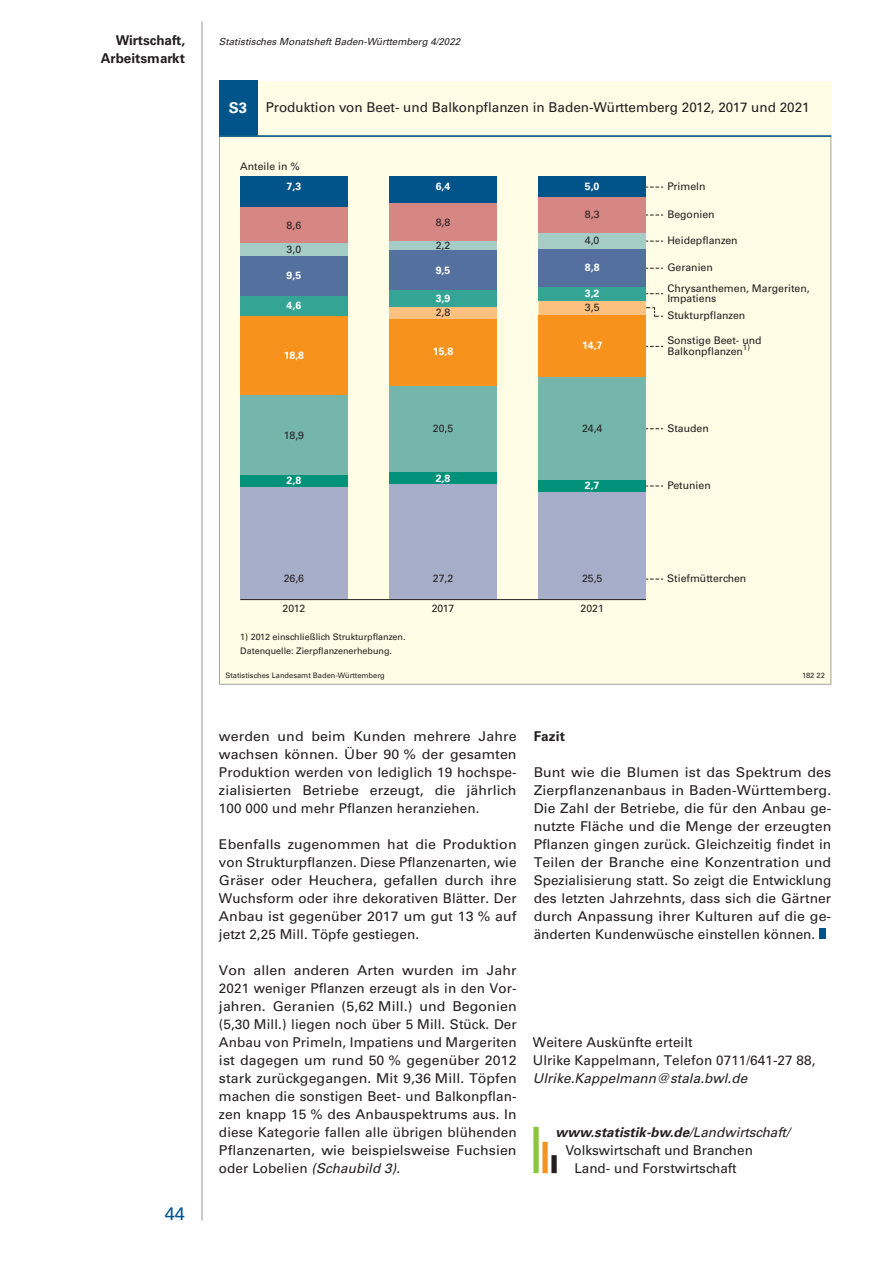
<style>
.page{position:relative;width:893px;height:1263px;background:#fff}
.page>*{position:absolute;margin:0;border:0;box-sizing:border-box;transform-origin:0 0}
.t1{font:18px "Univers";color:#01548a}
.Fließtext{font:13.5px/18px "Univers";letter-spacing:.005em;color:#231f20;text-align:justify;scale:1.05 1}
.Fließtext-2{font:13.5px/18px "Univers";letter-spacing:.005em;color:#231f20}
.t2{font:italic 700 13.5px "Univers";color:#231f20}
.Fließtext-3{font:italic 13.5px "Univers";letter-spacing:.005em;color:#231f20}
.Kapitelzwischenübers{font:700 13.5px "Univers";color:#231f20}
.t3{font:10.5px/10.5px "Univers";color:#231f20}
.t4{font:700 10.5px "Univers";color:#fff}
.t5{font:italic 9.75px "Univers";color:#231f20}
.t6{font:9px/13.5px "Univers";color:#231f20}
.t7{font:7.5px "Univers";color:#231f20}
.s1{font-weight:700;font-size:15px;color:#fff}
.s2{font-style:italic}
.s3{font-weight:400}
</style>
<div class="page">
<hr style="left:202px;top:21px;width:1px;height:1199px;background:#939598">
<div style="left:819px;top:929px;width:7px;height:10px;background:#01548a"></div>
<div style="left:219px;top:81px;width:612px;height:604px;background:#fffde5"></div>
<div style="left:219px;top:81px;width:38px;height:55px;background:#01548a"></div>
<svg style="left:219px;top:137px;width:612px;height:548px"></svg>
<div style="left:240px;top:176px;width:108px;height:31px;background:#01548a"></div>
<div style="left:389px;top:177px;width:108px;height:27px;background:#01548a"></div>
<div style="left:539px;top:176px;width:107px;height:21px;background:#01548a"></div>
<div style="left:240px;top:207px;width:108px;height:37px;background:#d78783"></div>
<div style="left:389px;top:204px;width:108px;height:37px;background:#d78783"></div>
<div style="left:539px;top:197px;width:107px;height:36px;background:#d78783"></div>
<div style="left:240px;top:244px;width:108px;height:12px;background:#a6ccc6"></div>
<div style="left:389px;top:241px;width:108px;height:9px;background:#a6ccc6"></div>
<div style="left:539px;top:233px;width:107px;height:17px;background:#a6ccc6"></div>
<div style="left:240px;top:256px;width:108px;height:40px;background:#54709e"></div>
<div style="left:389px;top:250px;width:108px;height:40px;background:#54709e"></div>
<div style="left:539px;top:250px;width:107px;height:37px;background:#54709e"></div>
<div style="left:389px;top:307px;width:108px;height:12px;background:#fcc07f"></div>
<div style="left:240px;top:316px;width:108px;height:79px;background:#f7931d"></div>
<div style="left:389px;top:319px;width:108px;height:67px;background:#f7931d"></div>
<div style="left:539px;top:315px;width:107px;height:62px;background:#f7931d"></div>
<div style="left:240px;top:296px;width:108px;height:20px;background:#34a495"></div>
<div style="left:389px;top:290px;width:108px;height:17px;background:#34a495"></div>
<div style="left:538px;top:287px;width:108px;height:13px;background:#34a495"></div>
<div style="left:240px;top:395px;width:108px;height:80px;background:#75b6ac"></div>
<div style="left:389px;top:386px;width:108px;height:86px;background:#75b6ac"></div>
<div style="left:539px;top:377px;width:107px;height:103px;background:#75b6ac"></div>
<div style="left:240px;top:475px;width:108px;height:12px;background:#00917b"></div>
<div style="left:389px;top:472px;width:108px;height:12px;background:#00917b"></div>
<div style="left:539px;top:480px;width:107px;height:12px;background:#00917b"></div>
<div style="left:240px;top:487px;width:108px;height:113px;background:#a6aec9"></div>
<div style="left:389px;top:484px;width:108px;height:116px;background:#a6aec9"></div>
<div style="left:539px;top:492px;width:107px;height:108px;background:#a6aec9"></div>
<hr style="left:240px;top:599px;width:406px;height:1px;background:#231f20">
<hr style="left:219px;top:135px;width:612px;height:2px;background:#01548a">
<svg style="left:646px;top:579px;width:17px;height:1px"></svg>
<svg style="left:646px;top:187px;width:17px;height:1px"></svg>
<svg style="left:646px;top:215px;width:17px;height:1px"></svg>
<svg style="left:646px;top:241px;width:17px;height:1px"></svg>
<svg style="left:646px;top:268px;width:17px;height:1px"></svg>
<svg style="left:539px;top:300px;width:124px;height:17px"></svg>
<svg style="left:646px;top:346px;width:17px;height:1px"></svg>
<svg style="left:646px;top:293px;width:17px;height:1px"></svg>
<svg style="left:646px;top:428px;width:17px;height:1px"></svg>
<svg style="left:646px;top:486px;width:17px;height:1px"></svg>
<div style="left:533px;top:1127px;width:6px;height:46px;background:#8bc63e"></div>
<div style="left:542px;top:1142px;width:6px;height:31px;background:#f7931d"></div>
<div style="left:551px;top:1155px;width:6px;height:18px;background:#231f20"></div>
<p class="Kapitelzwischenübers" style="left:116px;top:32px;width:71px">Wirtschaft,</p>
<p class="t5" style="left:219px;top:35px;width:243px">Statistisches Monatsheft Baden-Württemberg 4/2022</p>
<p class="Kapitelzwischenübers" style="left:101px;top:50px;width:86px">Arbeitsmarkt</p>
<p class="Fließtext-2" style="left:229px;top:99px;width:582px"><span class="s1">S3</span> Produktion von Beet- und Balkonpflanzen in Baden-Württemberg 2012, 2017 und 2021</p>
<p class="t3" style="left:240px;top:161px;width:61px">Anteile in %</p>
<p class="t4" style="left:287px;top:180px;width:16px">7,3</p>
<p class="t4" style="left:436px;top:180px;width:16px">6,4</p>
<p class="t4" style="left:585px;top:180px;width:16px">5,0</p>
<p class="t3" style="left:287px;top:220px;width:16px">8,6</p>
<p class="t3" style="left:436px;top:217px;width:16px">8,8</p>
<p class="t3" style="left:287px;top:244px;width:16px">3,0</p>
<p class="t3" style="left:436px;top:240px;width:16px">2,2</p>
<p class="t3" style="left:585px;top:209px;width:16px">8,3</p>
<p class="t3" style="left:585px;top:235px;width:16px">4,0</p>
<p class="t4" style="left:287px;top:270px;width:16px">9,5</p>
<p class="t4" style="left:287px;top:299px;width:16px">4,6</p>
<p class="t4" style="left:436px;top:264px;width:16px">9,5</p>
<p class="t4" style="left:585px;top:262px;width:16px">8,8</p>
<p class="t4" style="left:436px;top:292px;width:16px">3,9</p>
<p class="t3" style="left:436px;top:307px;width:16px">2,8</p>
<p class="t4" style="left:585px;top:287px;width:16px">3,2</p>
<p class="t3" style="left:585px;top:302px;width:16px">3,5</p>
<p class="t4" style="left:284px;top:349px;width:22px">18,8</p>
<p class="t4" style="left:433px;top:346px;width:22px">15,8</p>
<p class="t4" style="left:582px;top:340px;width:22px">14,7</p>
<p class="t3" style="left:284px;top:430px;width:22px">18,9</p>
<p class="t3" style="left:433px;top:423px;width:22px">20,5</p>
<p class="t3" style="left:582px;top:423px;width:22px">24,4</p>
<p class="t4" style="left:287px;top:475px;width:16px">2,8</p>
<p class="t4" style="left:436px;top:472px;width:16px">2,8</p>
<p class="t4" style="left:585px;top:479px;width:16px">2,7</p>
<p class="t3" style="left:284px;top:573px;width:22px">26,6</p>
<p class="t3" style="left:433px;top:573px;width:22px">27,2</p>
<p class="t3" style="left:582px;top:573px;width:22px">25,5</p>
<p class="t3" style="left:283px;top:603px;width:24px">2012</p>
<p class="t3" style="left:432px;top:603px;width:24px">2017</p>
<p class="t3" style="left:581px;top:603px;width:25px">2021</p>
<p class="t6" style="left:240px;top:630px;width:167px">1) 2012 einschließlich Strukturpflanzen.<br>Datenquelle: Zierpflanzenerhebung.</p>
<p class="t3" style="left:667px;top:181px;width:40px">Primeln</p>
<p class="t3" style="left:667px;top:209px;width:49px">Begonien</p>
<p class="t3" style="left:667px;top:235px;width:72px">Heidepflanzen</p>
<p class="t3" style="left:667px;top:262px;width:47px">Geranien</p>
<p class="t3" style="left:667px;top:283px;width:144px">Chrysanthemen, Margeriten,<br>Impatiens</p>
<p class="t3" style="left:667px;top:310px;width:79px">Stukturpflanzen</p>
<p class="t3" style="left:667px;top:335px;width:96px">Sonstige Beet- und<br>Balkonpflanzen<sup>1)</sup></p>
<p class="t3" style="left:667px;top:423px;width:43px">Stauden</p>
<p class="t3" style="left:667px;top:480px;width:45px">Petunien</p>
<p class="t3" style="left:667px;top:573px;width:81px">Stiefmütterchen</p>
<p class="t7" style="left:225px;top:671px;width:161px">Statistisches Landesamt Baden-Württemberg</p>
<p class="t7" style="left:802px;top:671px;width:24px">182 22</p>
<h1 class="t1" style="left:165px;top:1203px;width:22px">44</h1>
<p class="Fließtext" style="left:219px;top:727px;width:285px">werden und beim Kunden mehrere Jahre wachsen können. Über 90 % der gesamten Produktion werden von lediglich 19 hochspe&shy;zialisierten Betriebe erzeugt, die jährlich 100 000 und mehr Pflanzen heranziehen.</p>
<p class="Fließtext" style="left:219px;top:835px;width:285px">Ebenfalls zugenommen hat die Produktion von Strukturpflanzen. Diese Pflanzenarten, wie Gräser oder Heuchera, gefallen durch ihre Wuchsform oder ihre dekorativen Blätter. Der Anbau ist gegenüber 2017 um gut 13 % auf jetzt 2,25 Mill. Töpfe gestiegen.</p>
<p class="Fließtext" style="left:219px;top:961px;width:285px">Von allen anderen Arten wurden im Jahr 2021 weniger Pflanzen erzeugt als in den Vor&shy;jahren. Geranien (5,62 Mill.) und Begonien (5,30 Mill.) liegen noch über 5 Mill. Stück. Der Anbau von Primeln, Impatiens und Margeriten ist dagegen um rund 50 % gegenüber 2012 stark zurückgegangen. Mit 9,36 Mill. Töpfen machen die sonstigen Beet- und Balkonpflan&shy;zen knapp 15 % des Anbauspektrums aus. In diese Kategorie fallen alle übrigen blühenden Pflanzenarten, wie beispielsweise Fuchsien oder Lobelien <span class="s2">(Schaubild 3)</span>.</p>
<p class="Kapitelzwischenübers" style="left:534px;top:728px;width:33px">Fazit</p>
<p class="Fließtext" style="left:534px;top:763px;width:285px">Bunt wie die Blumen ist das Spektrum des Zierpflanzenanbaus in Baden-Württemberg.<br>Die Zahl der Betriebe, die für den Anbau ge&shy;nutzte Fläche und die Menge der erzeugten Pflanzen gingen zurück. Gleichzeitig findet in Teilen der Branche eine Konzentration und Spezialisierung statt. So zeigt die Entwicklung des letzten Jahrzehnts, dass sich die Gärtner durch Anpassung ihrer Kulturen auf die ge&shy;änderten Kundenwüsche einstellen können.</p>
<p class="Fließtext-2" style="left:533px;top:1033px;width:284px">Weitere Auskünfte erteilt<br>Ulrike Kappelmann, Telefon 0711/641-27 88,</p>
<p class="Fließtext-3" style="left:533px;top:1070px;width:216px">Ulrike.Kappelmann@stala.bwl.de</p>
<p class="t2" style="left:556px;top:1124px;width:236px">www.statistik-bw.de<span class="s3">/Landwirtschaft/</span></p>
<p class="Fließtext-2" style="left:565px;top:1141px;width:189px">Volkswirtschaft und Branchen</p>
<p class="Fließtext-2" style="left:574px;top:1159px;width:164px">Land- und Forstwirtschaft</p>
</div>
